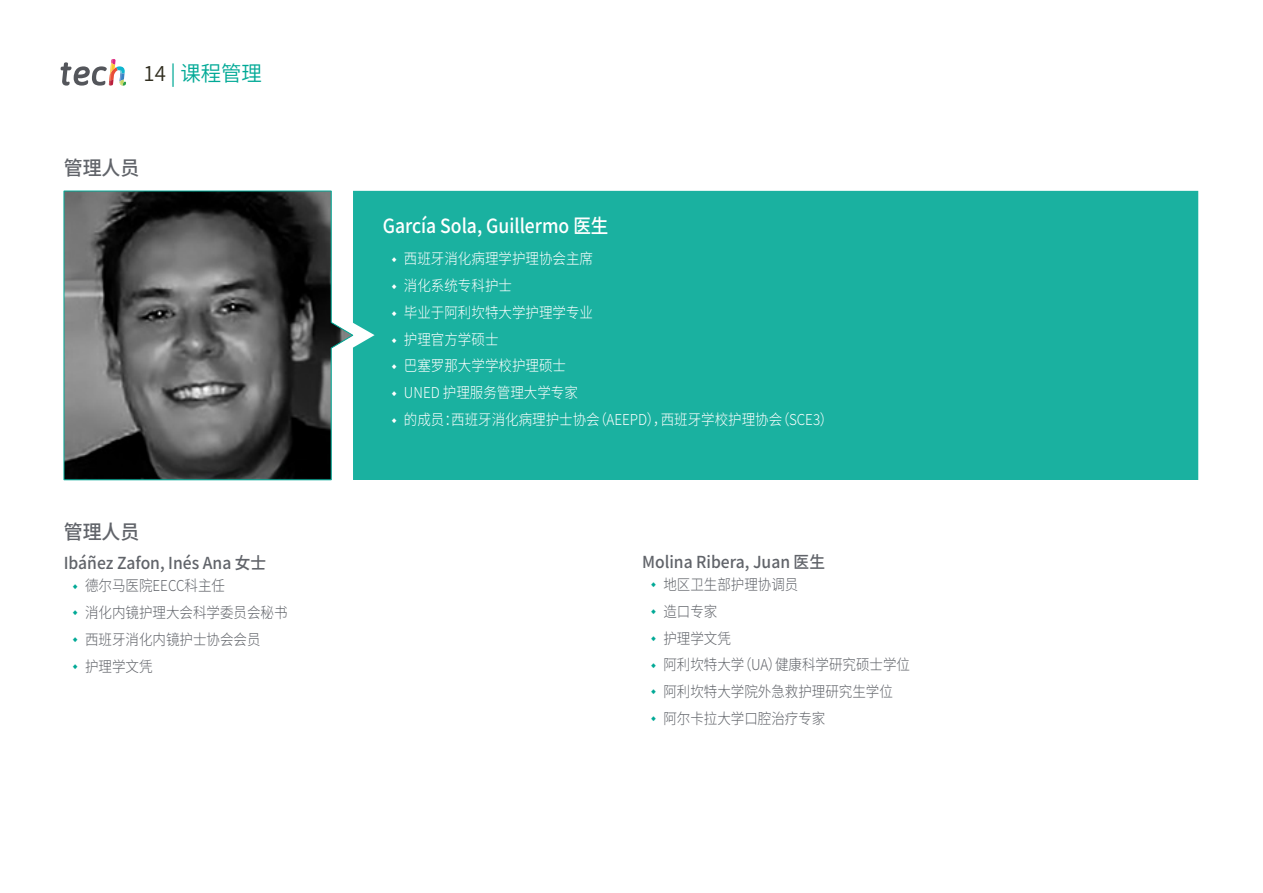
<style>
.page{position:relative;width:1263px;height:893px;background:#fff}
.page>*{position:absolute;margin:0;border:0;box-sizing:border-box;transform-origin:0 0}
.t1{font:21px "Source Han Sans CN";color:#00a996}
.t2{font:500 19.5px "Source Han Sans CN";color:#fff;scale:.9 1}
.t3{font:500 19.5px "Source Han Sans CN";color:#61646a}
.t4{font:500 16.5px "Source Han Sans CN";color:#61646a;scale:.95 1}
.t5{font:300 15px/26.7px "Source Han Sans CN";color:#61646a;scale:.9 1}
.t6{font:300 15px/26.7px "Source Han Sans CN";color:#fff;scale:.9 1}
.s1{color:#312e20}
</style>
<div class="page">
<div style="left:353px;top:191px;width:845px;height:289px;background:#1ab1a0"></div>
<svg style="left:64px;top:191px;width:289px;height:289px;background:#5b5c5c"></svg>
<svg style="left:61px;top:59px;width:65px;height:27px"></svg>
<svg style="left:392px;top:257px;width:5px;height:5px"></svg>
<svg style="left:392px;top:284px;width:5px;height:5px"></svg>
<svg style="left:392px;top:311px;width:5px;height:5px"></svg>
<svg style="left:392px;top:338px;width:5px;height:5px"></svg>
<svg style="left:392px;top:364px;width:5px;height:5px"></svg>
<svg style="left:392px;top:391px;width:5px;height:5px"></svg>
<svg style="left:392px;top:418px;width:5px;height:5px"></svg>
<h1 class="t1" style="left:144px;top:61px;width:120px"><span class="s1">14</span> | 课程管理</h1>
<h2 class="t3" style="left:64px;top:157px;width:77px">管理人员</h2>
<h2 class="t3" style="left:64px;top:520px;width:77px">管理人员</h2>
<p class="t4" style="left:64px;top:553px;width:215px">Ibáñez Zafon, Inés Ana 女士</p>
<p class="t5" style="left:85px;top:573px;width:226px">德尔马医院EECC科主任<br>消化内镜护理大会科学委员会秘书西班牙消化内镜护士协会会员<br>护理学文凭</p>
<h2 class="t2" style="left:383px;top:215px;width:252px">García Sola, Guillermo 医生</h2>
<p class="t6" style="left:404px;top:246px;width:478px">西班牙消化病理学护理协会主席<br>消化系统专科护士<br>毕业于阿利坎特大学护理学专业<br>护理官方学硕士<br>巴塞罗那大学学校护理硕士<br>UNED 护理服务管理大学专家<br>的成员：西班牙消化病理护士协会（AEEPD），西班牙学校护理协会（SCE3）</p>
<p class="t4" style="left:642px;top:552px;width:194px">Molina Ribera, Juan 医生</p>
<p class="t5" style="left:663px;top:572px;width:276px">地区卫生部护理协调员<br>造口专家<br>护理学文凭<br>阿利坎特大学（UA）健康科学研究硕士学位阿利坎特大学院外急救护理研究生学位阿尔卡拉大学口腔治疗专家</p>
</div>
